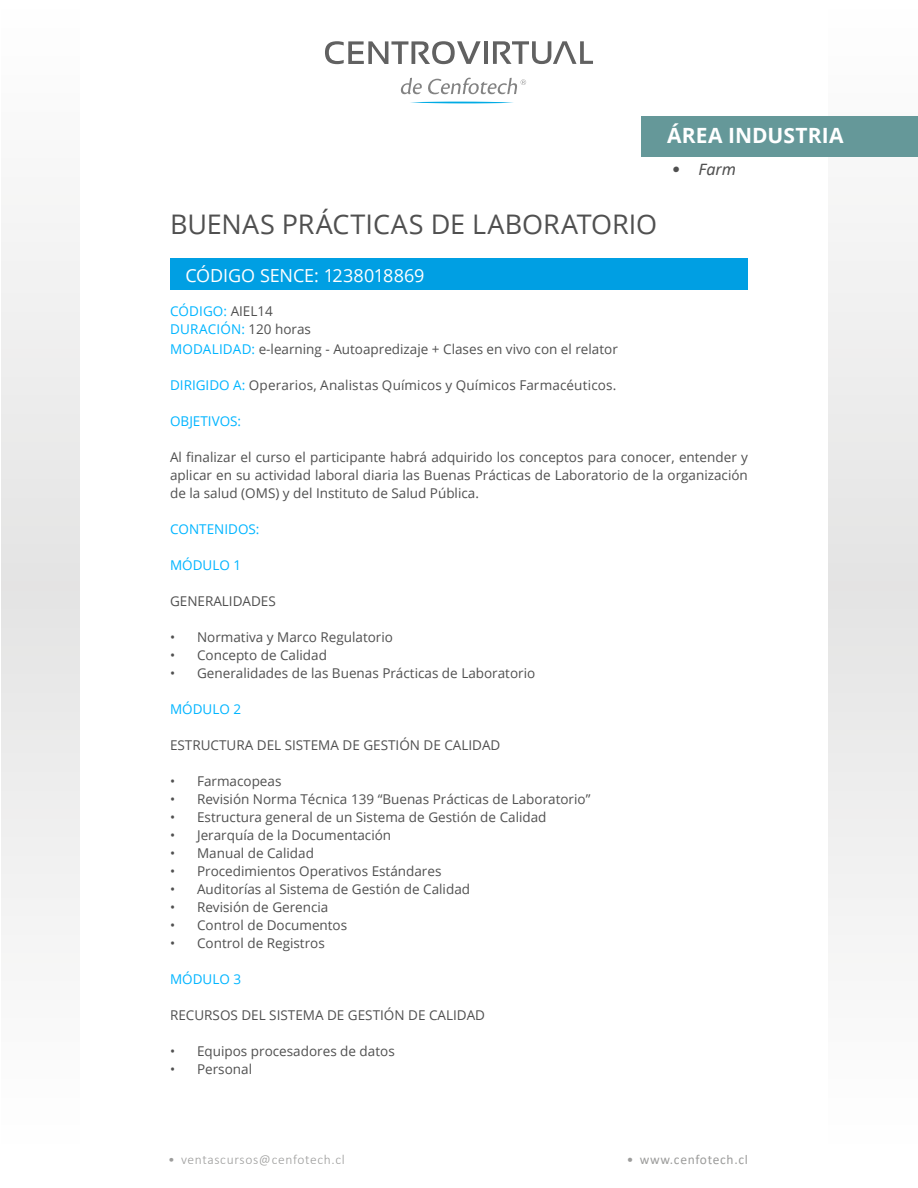
<style>
.page{position:relative;width:918px;height:1188px;background:#fff}
.page>*{position:absolute;margin:0;border:0;box-sizing:border-box;transform-origin:0 0}
.t1{font:27px "Open Sans";letter-spacing:-.005em;color:#505050}
.t2{font:700 21px "Open Sans";letter-spacing:.015em;color:#fff}
.t3{font:18px "Open Sans";letter-spacing:-.005em;color:#fff}
.t4{font:italic 18px "Calibri";color:#505050}
.t5{font:13.5px/18px "Open Sans";color:#505050;text-align:justify}
.t6{font:13.5px/18px "Open Sans";color:#00b5ff}
.t7{font:300 13.5px "Calibri";letter-spacing:.05em;color:#9d9d9c}
.t8{font:13.5px "Calibri";letter-spacing:.05em;color:#9d9d9c}
.s1{color:#505050}
.s2{color:#00b5ff}
</style>
<div class="page">
<div style="left:2px;top:0;width:916px;height:1187px;background:linear-gradient(to bottom,#f1f1f1,#f3f3f2)"></div>
<div style="left:80px;top:0;width:748px;height:1188px;background:#fff"></div>
<svg style="left:325px;top:41px;width:156px;height:23px"></svg>
<hr style="left:484px;top:41px;width:4px;height:23px;background:#616161">
<svg style="left:493px;top:41px;width:100px;height:23px"></svg>
<svg style="left:410px;top:102px;width:103px;height:1px"></svg>
<svg style="left:400px;top:78px;width:126px;height:16px"></svg>
<div style="left:642px;top:116px;width:276px;height:41px;background:#659899"></div>
<div style="left:170px;top:258px;width:578px;height:32px;background:#009fe3"></div>
<h2 class="t2" style="left:667px;top:121px;width:178px">ÁREA INDUSTRIA</h2>
<h3 class="t4" style="left:672px;top:157px;width:66px">• Farm</h3>
<h1 class="t1" style="left:170px;top:205px;width:489px">BUENAS PRÁCTICAS DE LABORATORIO</h1>
<h3 class="t3" style="left:185px;top:263px;width:240px">CÓDIGO SENCE: 1238018869</h3>
<p class="t6" style="left:170px;top:302px;width:142px">CÓDIGO: <span class="s1">AIEL14<br></span>DURACIÓN: <span class="s1">120 horas</span></p>
<p class="t5" style="left:170px;top:340px;width:449px"><span class="s2">MODALIDAD:</span> e-learning - Autoapredizaje + Clases en vivo con el relator</p>
<p class="t5" style="left:170px;top:376px;width:448px"><span class="s2">DIRIGIDO A:</span> Operarios, Analistas Químicos y Químicos Farmacéuticos.</p>
<p class="t6" style="left:170px;top:412px;width:73px">OBJETIVOS:</p>
<p class="t5" style="left:170px;top:448px;width:579px">Al finalizar el curso el participante habrá adquirido los conceptos para conocer, entender y aplicar en su actividad laboral diaria las Buenas Prácticas de Laboratorio de la organización de la salud (OMS) y del Instituto de Salud Pública.</p>
<p class="t6" style="left:170px;top:520px;width:91px">CONTENIDOS:</p>
<p class="t6" style="left:170px;top:556px;width:73px">MÓDULO 1</p>
<p class="t5" style="left:170px;top:592px;width:107px">GENERALIDADES</p>
<p class="t5" style="left:170px;top:628px;width:224px">• Normativa y Marco Regulatorio</p>
<p class="t5" style="left:170px;top:646px;width:158px">• Concepto de Calidad</p>
<p class="t5" style="left:170px;top:664px;width:367px">• Generalidades de las Buenas Prácticas de Laboratorio</p>
<p class="t6" style="left:170px;top:700px;width:73px">MÓDULO 2</p>
<p class="t5" style="left:170px;top:736px;width:332px">ESTRUCTURA DEL SISTEMA DE GESTIÓN DE CALIDAD</p>
<p class="t5" style="left:170px;top:772px;width:113px">• Farmacopeas</p>
<p class="t5" style="left:170px;top:790px;width:422px">• Revisión Norma Técnica 139 “Buenas Prácticas de Laboratorio”</p>
<p class="t5" style="left:170px;top:808px;width:378px">• Estructura general de un Sistema de Gestión de Calidad</p>
<p class="t5" style="left:170px;top:826px;width:223px">• Jerarquía de la Documentación</p>
<p class="t5" style="left:170px;top:844px;width:145px">• Manual de Calidad</p>
<p class="t5" style="left:170px;top:862px;width:273px">• Procedimientos Operativos Estándares</p>
<p class="t5" style="left:170px;top:880px;width:302px">• Auditorías al Sistema de Gestión de Calidad</p>
<p class="t5" style="left:170px;top:898px;width:160px">• Revisión de Gerencia</p>
<p class="t5" style="left:170px;top:916px;width:179px">• Control de Documentos</p>
<p class="t5" style="left:170px;top:934px;width:156px">• Control de Registros</p>
<p class="t6" style="left:170px;top:970px;width:73px">MÓDULO 3</p>
<p class="t5" style="left:170px;top:1006px;width:317px">RECURSOS DEL SISTEMA DE GESTIÓN DE CALIDAD</p>
<p class="t5" style="left:170px;top:1042px;width:226px">• Equipos procesadores de datos</p>
<p class="t5" style="left:170px;top:1060px;width:84px">• Personal</p>
<p class="t7" style="left:168px;top:1151px;width:178px">• ventascursos@cenfotech.cl</p>
<p class="t8" style="left:627px;top:1150px;width:122px">• www.cenfotech.cl</p>
</div>
